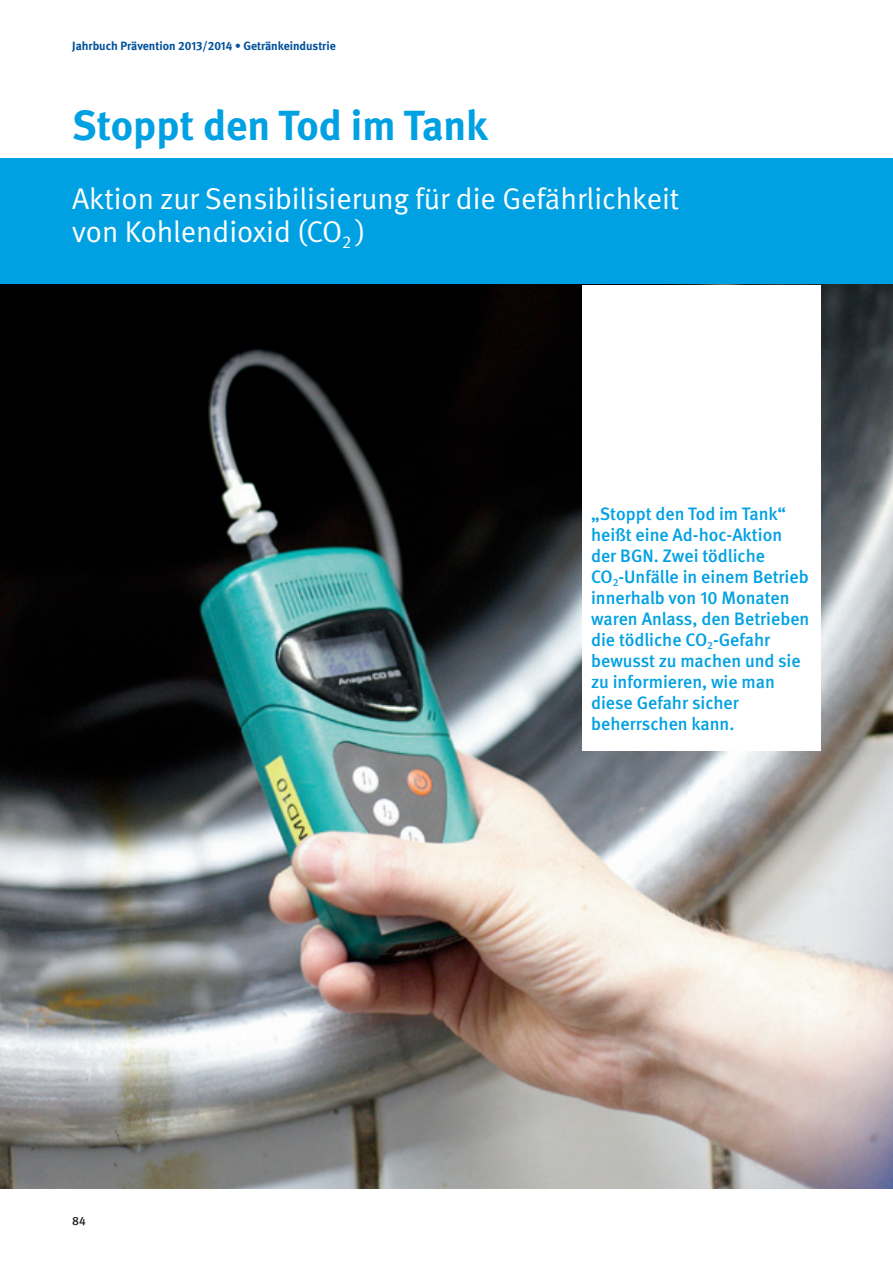
<style>
.page{position:relative;width:893px;height:1263px;background:#fff}
.page>*{position:absolute;margin:0;border:0;box-sizing:border-box;transform-origin:0 0}
.t1{font:700 42px "DGUV Meta";color:#00a1e3}
.t2{font:30px/33px "DGUV Meta";color:#fff}
.t3{font:500 18px/21px "DGUV Meta";color:#00a1e3}
.t4{font:700 12px "DGUV Meta";color:#01519b}
.t5{font:500 12px "DGUV Meta";color:#231f20}
</style>
<div class="page">
<div style="left:0;top:158px;width:893px;height:140px;background:#00a1e3"></div>
<img style="left:0;top:285px;width:893px;height:904px">
<div style="left:583px;top:285px;width:238px;height:465px;background:#fff"></div>
<p class="t4" style="left:72px;top:39px;width:265px">Jahrbuch Prävention 2013/2014 • Getränkeindustrie</p>
<h1 class="t1" style="left:72px;top:101px;width:417px">Stoppt den Tod im Tank</h1>
<h2 class="t2" style="left:72px;top:183px;width:608px">Aktion zur Sensibilisierung für die Gefährlichkeit von Kohlendioxid (CO<sub>2</sub> )</h2>
<p class="t5" style="left:72px;top:1213px;width:15px">84</p>
<p class="t3" style="left:591px;top:504px;width:220px">„Stoppt den Tod im Tank“ heißt eine Ad-hoc-Aktion der BGN. Zwei tödliche<br>CO<sub>2</sub>-Unfälle in einem Betrieb innerhalb von 10 Monaten waren Anlass, den Betrieben die tödliche CO<sub>2</sub>-Gefahr bewusst zu machen und sie zu informieren, wie man diese Gefahr sicher beherrschen kann.</p>
</div>
